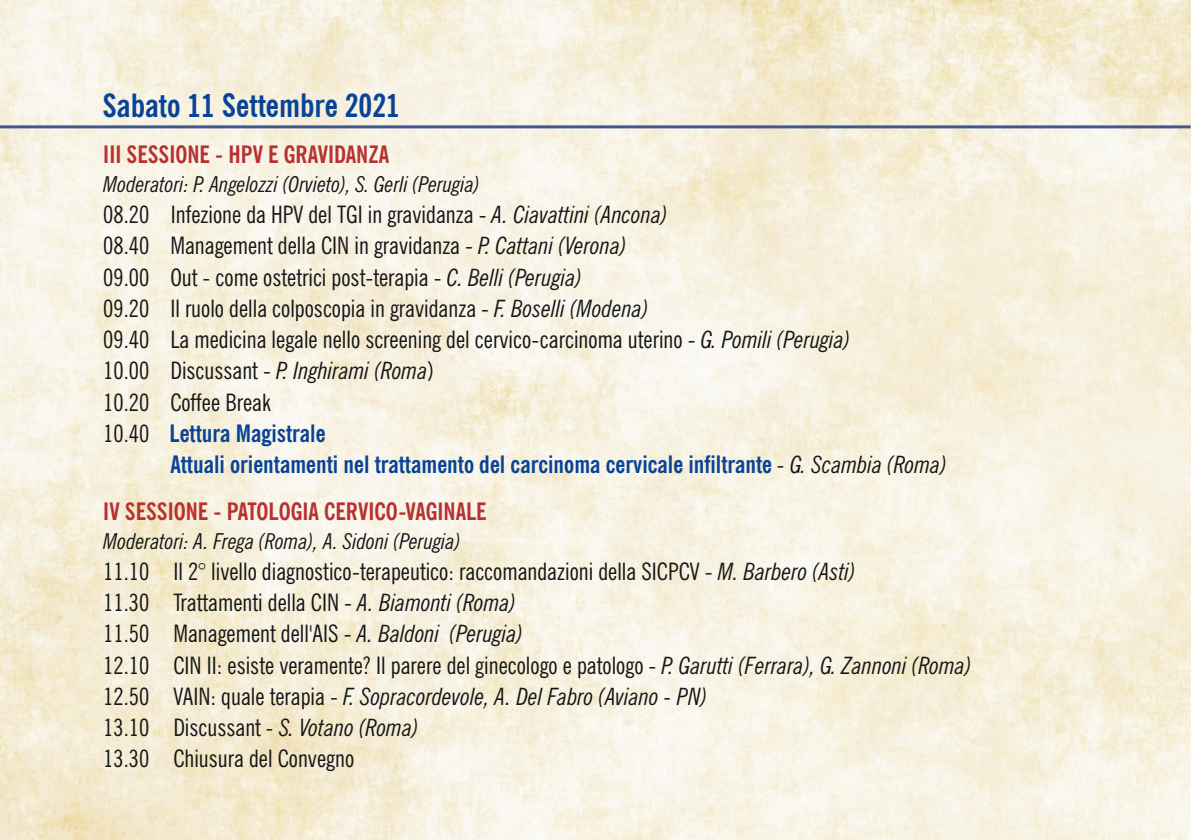
<style>
.page{position:relative;width:1191px;height:840px;background:#fff}
.page>*{position:absolute;margin:0;border:0;box-sizing:border-box;transform-origin:0 0}
.t1{font:700 condensed 32px "News Gothic BT";color:#084397}
.t2{font:condensed 24px/31.2px "News Gothic BT";color:#151616}
.t3{font:700 condensed 24px "News Gothic BT";color:#084397}
.t4{font:700 condensed 24px "News Gothic BT";color:#b73130}
.t5{font:italic condensed 24px "News Gothic BT";color:#151616}
.t6{font:italic condensed 22px "News Gothic BT";color:#151616}
.s1{font-style:italic}
.s2{font-weight:400;color:#151616}
.s3{font-weight:400;font-style:italic;color:#151616}
.s4{font-style:normal}
</style>
<div class="page">
<img style="left:0;top:0;width:1191px;height:839px">
<hr style="left:0;top:125px;width:1190px;height:3px;background:#41588c">
<h1 class="t1" style="left:103px;top:92px;width:299px">Sabato 11 Settembre 2021</h1>
<p class="t4" style="left:103px;top:145px;width:287px">III SESSIONE - HPV E GRAVIDANZA</p>
<p class="t6" style="left:103px;top:175px;width:378px">Moderatori: P. Angelozzi (Orvieto), S. Gerli (Perugia)</p>
<p class="t2" style="left:103px;top:201px;width:566px">08.20 Infezione da HPV del TGI in gravidanza - <span class="s1">A. Ciavattini (Ancona)<br></span>08.40 Management della CIN in gravidanza - <span class="s1">P. Cattani (Verona)<br></span>09.00 Out - come ostetrici post-terapia - <span class="s1">C. Belli (Perugia)</span></p>
<p class="t2" style="left:103px;top:295px;width:748px">09.20 Il ruolo della colposcopia in gravidanza - <span class="s1">F. Boselli (Modena)<br></span>09.40 La medicina legale nello screening del cervico-carcinoma uterino - <span class="s1">G. Pomili (Perugia)</span></p>
<p class="t2" style="left:103px;top:357px;width:332px">10.00 Discussant - <span class="s1">P. Inghirami (Roma</span>)</p>
<p class="t2" style="left:103px;top:388px;width:169px">10.20 Coffee Break</p>
<p class="t3" style="left:103px;top:423px;width:224px"><span class="s2">10.40</span> Lettura Magistrale</p>
<p class="t3" style="left:170px;top:454px;width:778px">Attuali orientamenti nel trattamento del carcinoma cervicale infiltrante <span class="s3">- G. Scambia (Roma)</span></p>
<p class="t4" style="left:103px;top:501px;width:385px">IV SESSIONE - PATOLOGIA CERVICO-VAGINALE</p>
<p class="t6" style="left:103px;top:531px;width:359px">Moderatori: A. Frega (Roma), A. Sidoni (Perugia)</p>
<p class="t2" style="left:103px;top:557px;width:754px">11.10 Il 2° livello diagnostico-terapeutico: raccomandazioni della SICPCV - <span class="s1">M. Barbero (Asti)<br></span>11.30 Trattamenti della CIN - <span class="s1">A. Biamonti (Roma)</span></p>
<p class="t2" style="left:103px;top:620px;width:421px">11.50 Management dell'AIS - <span class="s1">A. Baldoni (Perugia)</span></p>
<p class="t2" style="left:103px;top:651px;width:869px">12.10 CIN II: esiste veramente? Il parere del ginecologo e patologo - <span class="s1">P. Garutti (Ferrara), G. Zannoni (Roma)</span></p>
<p class="t5" style="left:103px;top:686px;width:605px"><span class="s4">12.50 VAIN: quale terapia -</span> F. Sopracordevole, A. Del Fabro (Aviano - PN)</p>
<p class="t2" style="left:103px;top:713px;width:317px">13.10 Discussant <span class="s1">- S. Votano (Roma)</span></p>
<p class="t2" style="left:103px;top:745px;width:252px">13.30 Chiusura del Convegno</p>
</div>
